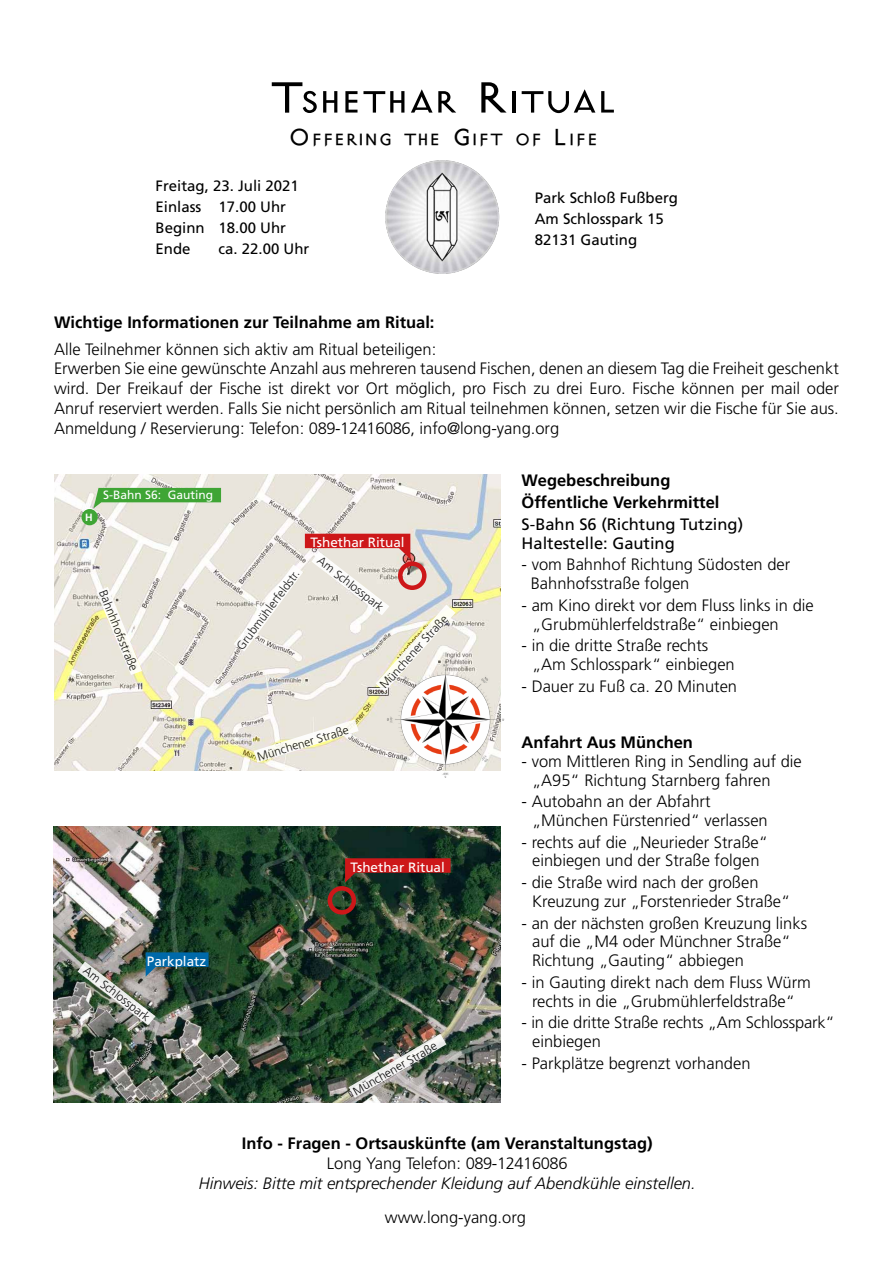
<style>
.page{position:relative;width:893px;height:1263px;background:#fff}
.page>*{position:absolute;margin:0;border:0;box-sizing:border-box;transform-origin:0 0}
.t1{font:700 50.55px "Quest Sans";letter-spacing:-.025em;color:#000}
.t2{font:700 27.3px "Quest Sans";color:#000}
.t3{font:300 16.5px/18.8px "Frutiger";color:#000}
.t4{font:700 16.5px/21.8px "Frutiger";color:#000}
.t5{font:italic 300 16.5px "Frutiger";color:#000}
.t6{font:16.5px/18.8px "Frutiger";color:#000}
.t7{font:300 16.5px "Frutiger";letter-spacing:-.025em;color:#000}
.t8{font:15px/21px "Frutiger";color:#000}
.t9{font:13.5px "Frutiger";color:#fff}
.t10{font:300 12px "Frutiger";color:#000}
.t11{font:12px "Frutiger";color:#fff}
.t12{font:700 10.5px "Frutiger";color:#fff}
</style>
<div class="page">
<img style="left:54px;top:474px;width:447px;height:297px">
<img style="left:385px;top:160px;width:115px;height:114px">
<img style="left:387px;top:660px;width:117px;height:118px">
<svg style="left:254px;top:719px;width:105px;height:44px"></svg>
<div style="left:81px;top:509px;width:17px;height:16px;background:#3fa535;border-radius:50%"></div>
<svg style="left:94px;top:488px;width:127px;height:20px;background:#70b866"></svg>
<svg style="left:96px;top:587px;width:46px;height:88px"></svg>
<img style="left:54px;top:826px;width:446px;height:276px">
<div style="left:328px;top:886px;width:28px;height:28px;border:4px solid #cd1719;border-radius:50%"></div>
<svg style="left:345px;top:858px;width:105px;height:24px;background:#861f1d"></svg>
<img style="left:78px;top:952px;width:131px;height:73px">
<svg style="left:234px;top:534px;width:221px;height:158px"></svg>
<img style="left:349px;top:1034px;width:97px;height:64px">
<h1 class="t1" style="left:268px;top:69px;width:351px">Tshethar Ritual</h1>
<h2 class="t2" style="left:288px;top:122px;width:312px">Offering the Gift of Life</h2>
<p class="t8" style="left:156px;top:175px;width:145px">Freitag, 23. Juli 2021<br>Einlass 17.00 Uhr<br>Beginn 18.00 Uhr<br>Ende</p>
<p class="t8" style="left:219px;top:238px;width:92px">ca. 22.00 Uhr</p>
<p class="t8" style="left:535px;top:187px;width:145px">Park Schloß Fußberg<br>Am Schlosspark 15<br>82131 Gauting</p>
<p class="t4" style="left:54px;top:311px;width:382px">Wichtige Informationen zur Teilnahme am Ritual:</p>
<p class="t3" style="left:54px;top:339px;width:786px;line-height:19.8px">Alle Teilnehmer können sich aktiv am Ritual beteiligen:<br>Erwerben Sie eine gewünschte Anzahl aus mehreren tausend Fischen, denen an diesem Tag die Freiheit geschenkt wird. Der Freikauf der Fische ist direkt vor Ort möglich, pro Fisch zu drei Euro. Fische können per mail oder Anruf reserviert werden. Falls Sie nicht persönlich am Ritual teilnehmen können, setzen wir die Fische für Sie aus.<br>Anmeldung / Reservierung: Telefon: 089-12416086, info@long-yang.org</p>
<p class="t12" style="left:85px;top:511px;width:9px">H</p>
<p class="t11" style="left:103px;top:488px;width:112px">S-Bahn S6: Gauting</p>
<p class="t10" style="left:109px;top:588px;width:88px;rotate:68deg">Bahnhhofsstraße</p>
<p class="t10" style="left:234px;top:644px;width:98px;rotate:-53deg">Grubmühlerfeldstr.</p>
<p class="t9" style="left:310px;top:535px;width:96px">Tshethar Ritual</p>
<p class="t10" style="left:323px;top:554px;width:82px;rotate:38deg">Am Schlosspark</p>
<p class="t10" style="left:377px;top:682px;width:96px;rotate:-48deg">Münchener Straße</p>
<p class="t10" style="left:256px;top:750px;width:96px;rotate:-17deg">Münchener Straße</p>
<p class="t9" style="left:147px;top:953px;width:61px">Parkplatz</p>
<p class="t10" style="left:89px;top:964px;width:82px;rotate:38deg">Am Schlosspark</p>
<p class="t9" style="left:351px;top:859px;width:96px">Tshethar Ritual</p>
<p class="t10" style="left:351px;top:1086px;width:96px;rotate:-30deg">Münchener Straße</p>
<p class="t4" style="left:522px;top:470px;width:199px">Wegebeschreibung<br>Öffentliche Verkehrmittel</p>
<p class="t6" style="left:522px;top:515px;width:223px">S-Bahn S6 (Richtung Tutzing)<br>Haltestelle: Gauting</p>
<p class="t3" style="left:531px;top:555px;width:261px;text-indent:-9px">- vom Bahnhof Richtung Südosten der<br>Bahnhofsstraße folgen</p>
<p class="t3" style="left:532px;top:596px;width:283px;text-indent:-10px">- am Kino direkt vor dem Fluss links in die „Grubmühlerfeldstraße“ einbiegen</p>
<p class="t3" style="left:532px;top:636px;width:204px;text-indent:-10px">- in die dritte Straße rechts „Am Schlosspark“ einbiegen</p>
<p class="t3" style="left:522px;top:677px;width:217px">- Dauer zu Fuß ca. 20 Minuten</p>
<p class="t4" style="left:522px;top:731px;width:173px">Anfahrt Aus München</p>
<p class="t3" style="left:532px;top:752px;width:271px;text-indent:-10px">- vom Mittleren Ring in Sendling auf die „A95“ Richtung Starnberg fahren</p>
<p class="t3" style="left:532px;top:792px;width:237px;text-indent:-10px">- Autobahn an der Abfahrt „München Fürstenried“ verlassen</p>
<p class="t3" style="left:522px;top:832px;width:248px;text-align:center">- rechts auf die „Neurieder Straße“ einbiegen und der Straße folgen</p>
<p class="t3" style="left:532px;top:873px;width:260px;text-indent:-10px">- die Straße wird nach der großen<br>Kreuzung zur „Forstenrieder Straße“</p>
<p class="t3" style="left:532px;top:913px;width:276px;text-indent:-10px">- an der nächsten großen Kreuzung links auf die „M4 oder Münchner Straße“<br>Richtung „Gauting“ abbiegen</p>
<p class="t3" style="left:522px;top:973px;width:291px;text-align:center">- in Gauting direkt nach dem Fluss Würm rechts in die „Grubmühlerfeldstraße“</p>
<p class="t3" style="left:532px;top:1013px;width:304px;text-indent:-10px">- in die dritte Straße rechts „Am Schlosspark“ einbiegen</p>
<p class="t3" style="left:522px;top:1054px;width:230px">- Parkplätze begrenzt vorhanden</p>
<p class="t4" style="left:242px;top:1132px;width:412px">Info - Fragen - Ortsauskünfte (am Veranstaltungstag)</p>
<p class="t7" style="left:327px;top:1154px;width:242px">Long Yang Telefon: 089-12416086</p>
<p class="t5" style="left:199px;top:1174px;width:498px">Hinweis: Bitte mit entsprechender Kleidung auf Abendkühle einstellen.</p>
<p class="t3" style="left:385px;top:1208px;width:143px">www.long-yang.org</p>
</div>
